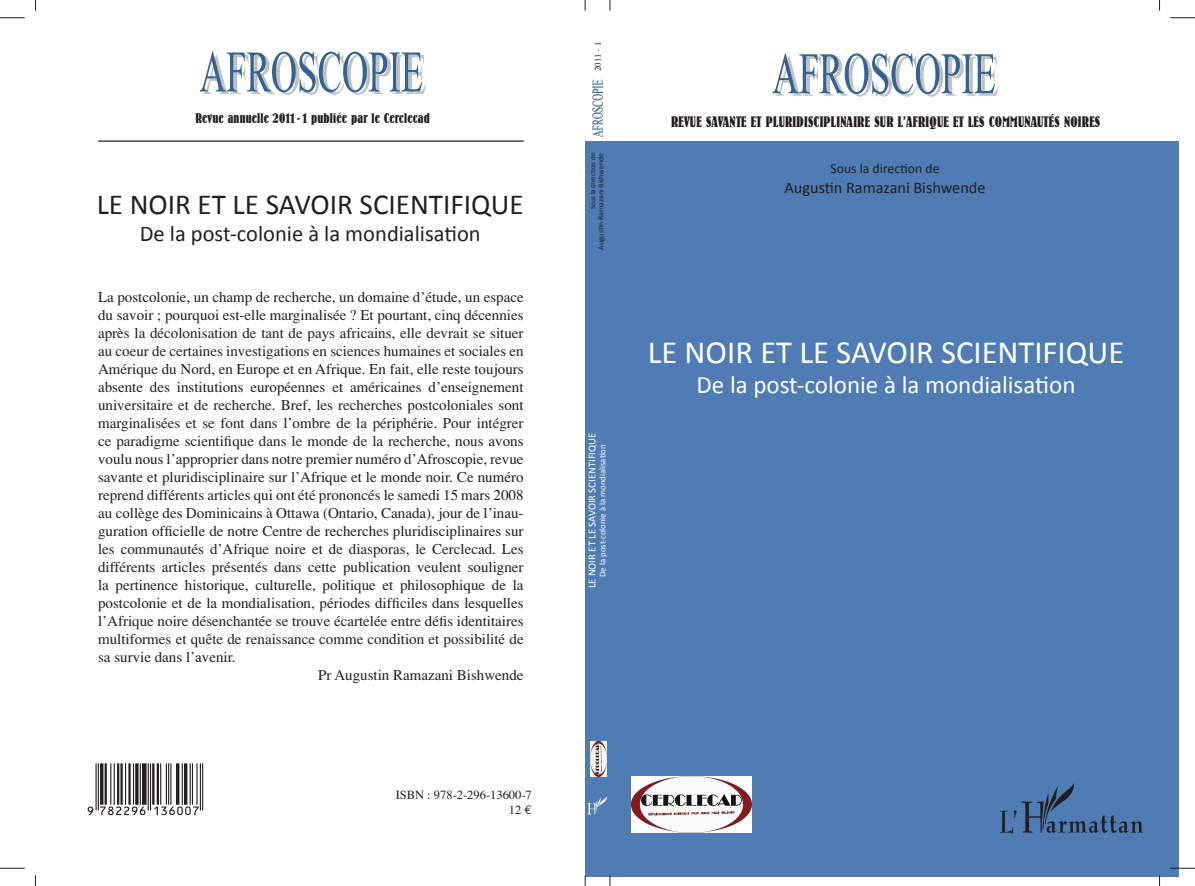
<style>
.page{position:relative;width:1195px;height:886px;background:#fff}
.page>*{position:absolute;margin:0;border:0;box-sizing:border-box;transform-origin:0 0}
.t1{font:32.5px "Calibri";color:#fff}
.t2{font:29.12px "Calibri";color:#231f20}
.t3{font:25px "Calibri";color:#fff}
.t4{font:22.5px "Calibri";color:#231f20}
.t5{font:16.25px "Calibri";color:#231f20}
.t6{font:15px "Times";color:#231f20}
.t7{font:700 condensed 15px "Bernhard";letter-spacing:.02em;color:#231f20}
.t8{font:700 condensed 13.75px "Bernhard";letter-spacing:.02em;color:#231f20}
.t9{font:13.75px "Calibri";color:#231f20}
.t10{font:12.5px/15px "Times";color:#231f20;text-align:right}
.t11{font:10.62px "Calibri";color:#fff}
.t12{font:8.75px "Calibri";color:#fff}
.t13{font:8.75px "Times";color:#231f20}
.t14{font:7.88px "Calibri";color:#231f20}
.t15{font:7.12px "Calibri";color:#231f20}
.s1{font-family:"Euro Mono"}
</style>
<div class="page">
<div style="left:585px;top:142px;width:593px;height:735px;background:#4f7cb4"></div>
<svg style="left:0;top:18px;width:25px;height:1px"></svg>
<svg style="left:0;top:868px;width:25px;height:1px"></svg>
<svg style="left:1170px;top:18px;width:24px;height:1px"></svg>
<svg style="left:1170px;top:868px;width:24px;height:1px"></svg>
<img style="left:587px;top:796px;width:20px;height:18px">
<svg style="left:88px;top:763px;width:115px;height:52px"></svg>
<img style="left:776px;top:94px;width:38px;height:2px">
<img style="left:823px;top:94px;width:43px;height:3px">
<img style="left:876px;top:94px;width:13px;height:3px">
<img style="left:901px;top:94px;width:12px;height:3px">
<img style="left:925px;top:94px;width:12px;height:3px">
<img style="left:945px;top:94px;width:11px;height:2px">
<img style="left:966px;top:57px;width:32px;height:39px">
<svg style="left:772px;top:53px;width:222px;height:41px"></svg>
<img style="left:203px;top:92px;width:38px;height:2px">
<img style="left:250px;top:92px;width:44px;height:3px">
<img style="left:303px;top:92px;width:14px;height:3px">
<img style="left:328px;top:92px;width:12px;height:3px">
<img style="left:352px;top:92px;width:13px;height:3px">
<img style="left:372px;top:92px;width:11px;height:2px">
<img style="left:393px;top:92px;width:10px;height:2px">
<img style="left:405px;top:55px;width:21px;height:39px">
<svg style="left:200px;top:52px;width:222px;height:40px"></svg>
<svg style="left:592px;top:79px;width:11px;height:58px"></svg>
<hr style="left:98px;top:140px;width:425px;height:2px;background:#231f20">
<img style="left:999px;top:783px;width:145px;height:51px">
<img style="left:631px;top:776px;width:120px;height:56px">
<img style="left:590px;top:742px;width:16px;height:35px">
<p class="t8" style="left:195px;top:111px;width:236px">Revue annuelle 2011-1 publiée par le Cerclecad</p>
<h2 class="t2" style="left:97px;top:186px;width:428px">LE NOIR ET LE SAVOIR SCIENTIFIQUE</h2>
<h3 class="t4" style="left:140px;top:219px;width:342px">De la post-colonie à la mondialisation</h3>
<p class="t6" style="left:98px;top:289px;width:427px">La postcolonie, un champ de recherche, un domaine d’étude, un espace</p>
<p class="t6" style="left:98px;top:307px;width:427px">du savoir ; pourquoi est-elle marginalisée ? Et pourtant, cinq décennies</p>
<p class="t6" style="left:98px;top:325px;width:427px">après la décolonisation de tant de pays africains, elle devrait se situer</p>
<p class="t6" style="left:98px;top:343px;width:427px">au coeur de certaines investigations en sciences humaines et sociales en</p>
<p class="t6" style="left:98px;top:361px;width:427px">Amérique du Nord, en Europe et en Afrique. En fait, elle reste toujours</p>
<p class="t6" style="left:98px;top:379px;width:427px">absente des institutions européennes et américaines d’enseignement</p>
<p class="t6" style="left:98px;top:397px;width:427px">universitaire et de recherche. Bref, les recherches postcoloniales sont</p>
<p class="t6" style="left:98px;top:415px;width:427px">marginalisées et se font dans l’ombre de la périphérie. Pour intégrer</p>
<p class="t6" style="left:98px;top:433px;width:427px">ce paradigme scientifique dans le monde de la recherche, nous avons</p>
<p class="t6" style="left:98px;top:451px;width:427px">voulu nous l’approprier dans notre premier numéro d’Afroscopie, revue</p>
<p class="t6" style="left:98px;top:469px;width:427px">savante et pluridisciplinaire sur l’Afrique et le monde noir. Ce numéro</p>
<p class="t6" style="left:98px;top:487px;width:427px">reprend différents articles qui ont été prononcés le samedi 15 mars 2008</p>
<p class="t6" style="left:98px;top:505px;width:427px">au collège des Dominicains à Ottawa (Ontario, Canada), jour de l’inau-</p>
<p class="t6" style="left:98px;top:523px;width:427px">guration officielle de notre Centre de recherches pluridisciplinaires sur</p>
<p class="t6" style="left:98px;top:541px;width:427px">les communautés d’Afrique noire et de diasporas, le Cerclecad. Les</p>
<p class="t6" style="left:98px;top:559px;width:427px">différents articles présentés dans cette publication veulent souligner</p>
<p class="t6" style="left:98px;top:577px;width:427px">la pertinence historique, culturelle, politique et philosophique de la</p>
<p class="t6" style="left:98px;top:595px;width:427px">postcolonie et de la mondialisation, périodes difficiles dans lesquelles</p>
<p class="t6" style="left:98px;top:613px;width:427px">l’Afrique noire désenchantée se trouve écartelée entre défis identitaires</p>
<p class="t6" style="left:98px;top:631px;width:427px">multiformes et quête de renaissance comme condition et possibilité de</p>
<p class="t6" style="left:98px;top:649px;width:139px">sa survie dans l’avenir.</p>
<p class="t6" style="left:318px;top:667px;width:207px">Pr Augustin Ramazani Bishwende</p>
<p class="t10" style="left:395px;top:787px;width:138px">ISBN : 978-2-296-13600-7<br>12 <span class="s1">e</span></p>
<p class="t13" style="left:593px;top:71px;width:30px;rotate:-90deg">2011 - 1</p>
<p class="t15" style="left:588px;top:209px;width:58px;rotate:-90deg">Sous la direction de</p>
<p class="t14" style="left:596px;top:250px;width:98px;rotate:-90deg">Augustin Ramazani Bishwende</p>
<p class="t11" style="left:585px;top:588px;width:157px;rotate:-90deg">LE NOIR ET LE SAVOIR SCIENTIFIQUE</p>
<p class="t12" style="left:597px;top:577px;width:134px;rotate:-90deg">De la post-colonie à la mondialisation</p>
<p class="t7" style="left:671px;top:114px;width:430px">REVUE SAVANTE ET PLURIDISCIPLINAIRE SUR L’AFRIQUE ET LES COMMUNAUTÉS NOIRES</p>
<p class="t9" style="left:830px;top:160px;width:111px">Sous la direction de</p>
<p class="t5" style="left:784px;top:177px;width:202px">Augustin Ramazani Bishwende</p>
<h1 class="t1" style="left:647px;top:332px;width:478px">LE NOIR ET LE SAVOIR SCIENTIFIQUE</h1>
<h3 class="t3" style="left:696px;top:369px;width:380px">De la post-colonie à la mondialisation</h3>
</div>
